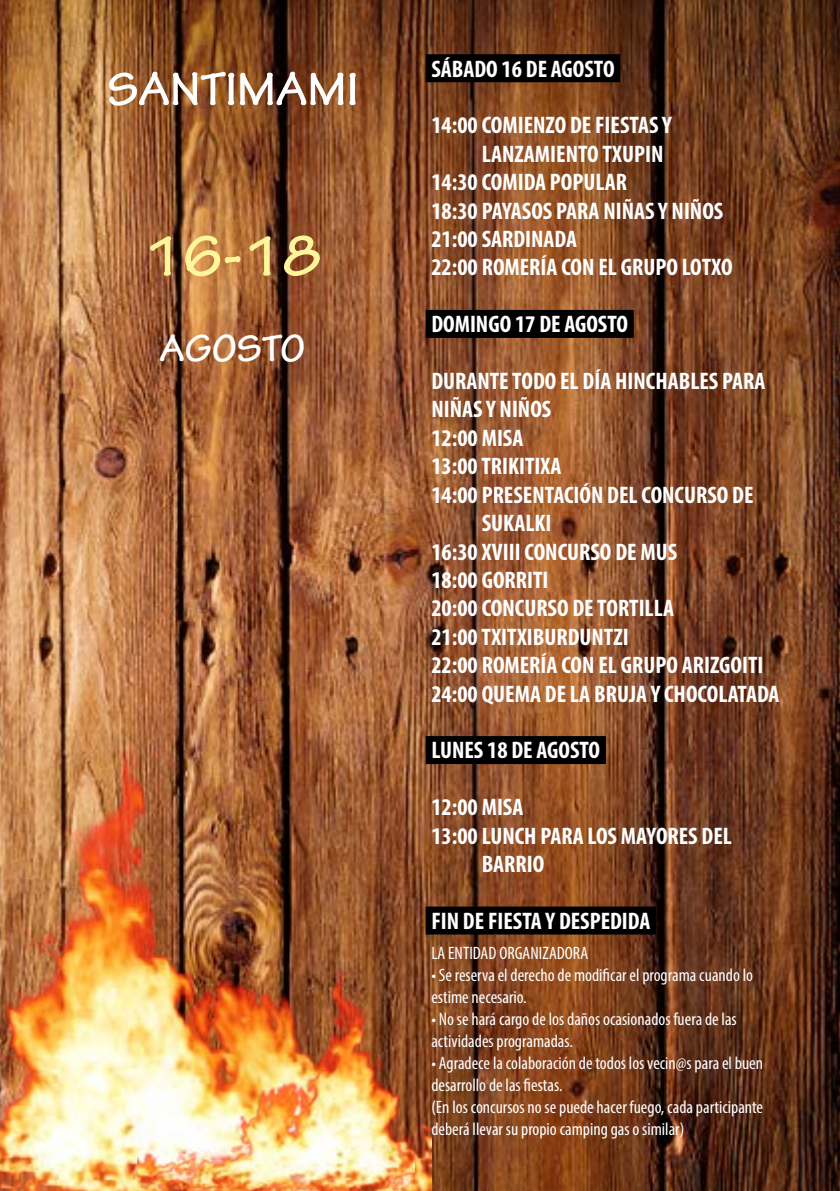
<style>
.page{position:relative;width:840px;height:1191px;background:#fff}
.page>*{position:absolute;margin:0;border:0;box-sizing:border-box;transform-origin:0 0}
.t1{font:700 60px "Tekton Pro";color:#fff69b}
.t2{font:700 50px "Tekton Pro";color:#fff}
.t3{font:700 40px "Tekton Pro";color:#fff}
.t4{font:700 condensed 24px "Myriad Pro";color:#fff}
.t5{font:condensed 18px/22px "Myriad Pro";color:#fff}
</style>
<div class="page">
<img style="left:0;top:0;width:839px;height:1191px">
<div style="left:425px;top:54px;width:195px;height:28px;background:#000"></div>
<div style="left:425px;top:310px;width:208px;height:28px;background:#000"></div>
<div style="left:425px;top:736px;width:180px;height:28px;background:#000"></div>
<div style="left:425px;top:906px;width:230px;height:28px;background:#000"></div>
<img style="left:0;top:638px;width:431px;height:553px">
<img style="left:137px;top:715px;width:277px;height:476px">
<h2 class="t2" style="left:107px;top:60px;width:253px">SANTIMAMI</h2>
<h1 class="t1" style="left:143px;top:221px;width:180px">16-18</h1>
<h3 class="t3" style="left:160px;top:324px;width:147px">AGOSTO</h3>
<p class="t4" style="left:431px;top:54px;width:185px">SÁBADO 16 DE AGOSTO</p>
<p class="t4" style="left:431px;top:110px;width:242px">14:00 COMIENZO DE FIESTAS Y</p>
<p class="t4" style="left:481px;top:139px;width:183px">LANZAMIENTO TXUPIN</p>
<p class="t4" style="left:431px;top:167px;width:197px">14:30 COMIDA POPULAR</p>
<p class="t4" style="left:431px;top:196px;width:293px">18:30 PAYASOS PARA NIÑAS Y NIÑOS</p>
<p class="t4" style="left:431px;top:224px;width:147px">21:00 SARDINADA</p>
<p class="t4" style="left:431px;top:252px;width:303px">22:00 ROMERÍA CON EL GRUPO LOTXO</p>
<p class="t4" style="left:431px;top:309px;width:198px">DOMINGO 17 DE AGOSTO</p>
<p class="t4" style="left:431px;top:366px;width:335px">DURANTE TODO EL DÍA HINCHABLES PARA</p>
<p class="t4" style="left:431px;top:394px;width:121px">NIÑAS Y NIÑOS</p>
<p class="t4" style="left:431px;top:423px;width:93px">12:00 MISA</p>
<p class="t4" style="left:431px;top:451px;width:132px">13:00 TRIKITIXA</p>
<p class="t4" style="left:431px;top:480px;width:323px">14:00 PRESENTACIÓN DEL CONCURSO DE</p>
<p class="t4" style="left:481px;top:508px;width:71px">SUKALKI</p>
<p class="t4" style="left:431px;top:536px;width:247px">16:30 XVIII CONCURSO DE MUS</p>
<p class="t4" style="left:431px;top:565px;width:119px">18:00 GORRITI</p>
<p class="t4" style="left:431px;top:593px;width:244px">20:00 CONCURSO DE TORTILLA</p>
<p class="t4" style="left:431px;top:621px;width:199px">21:00 TXITXIBURDUNTZI</p>
<p class="t4" style="left:431px;top:650px;width:333px">22:00 ROMERÍA CON EL GRUPO ARIZGOITI</p>
<p class="t4" style="left:431px;top:678px;width:349px">24:00 QUEMA DE LA BRUJA Y CHOCOLATADA</p>
<p class="t4" style="left:431px;top:735px;width:170px">LUNES 18 DE AGOSTO</p>
<p class="t4" style="left:431px;top:792px;width:93px">12:00 MISA</p>
<p class="t4" style="left:431px;top:820px;width:302px">13:00 LUNCH PARA LOS MAYORES DEL</p>
<p class="t4" style="left:481px;top:849px;width:64px">BARRIO</p>
<p class="t4" style="left:431px;top:906px;width:220px">FIN DE FIESTA Y DESPEDIDA</p>
<p class="t5" style="left:431px;top:942px;width:158px">LA ENTIDAD ORGANIZADORA</p>
<p class="t5" style="left:431px;top:964px;width:323px">• Se reserva el derecho de modificar el programa cuando lo estime necesario.</p>
<p class="t5" style="left:431px;top:1008px;width:307px">• No se hará cargo de los daños ocasionados fuera de las actividades programadas.</p>
<p class="t5" style="left:431px;top:1052px;width:333px">• Agradece la colaboración de todos los vecin@s para el buen desarrollo de las fiestas.<br>(En los concursos no se puede hacer fuego, cada participante deberá llevar su propio camping gas o similar)</p>
</div>
